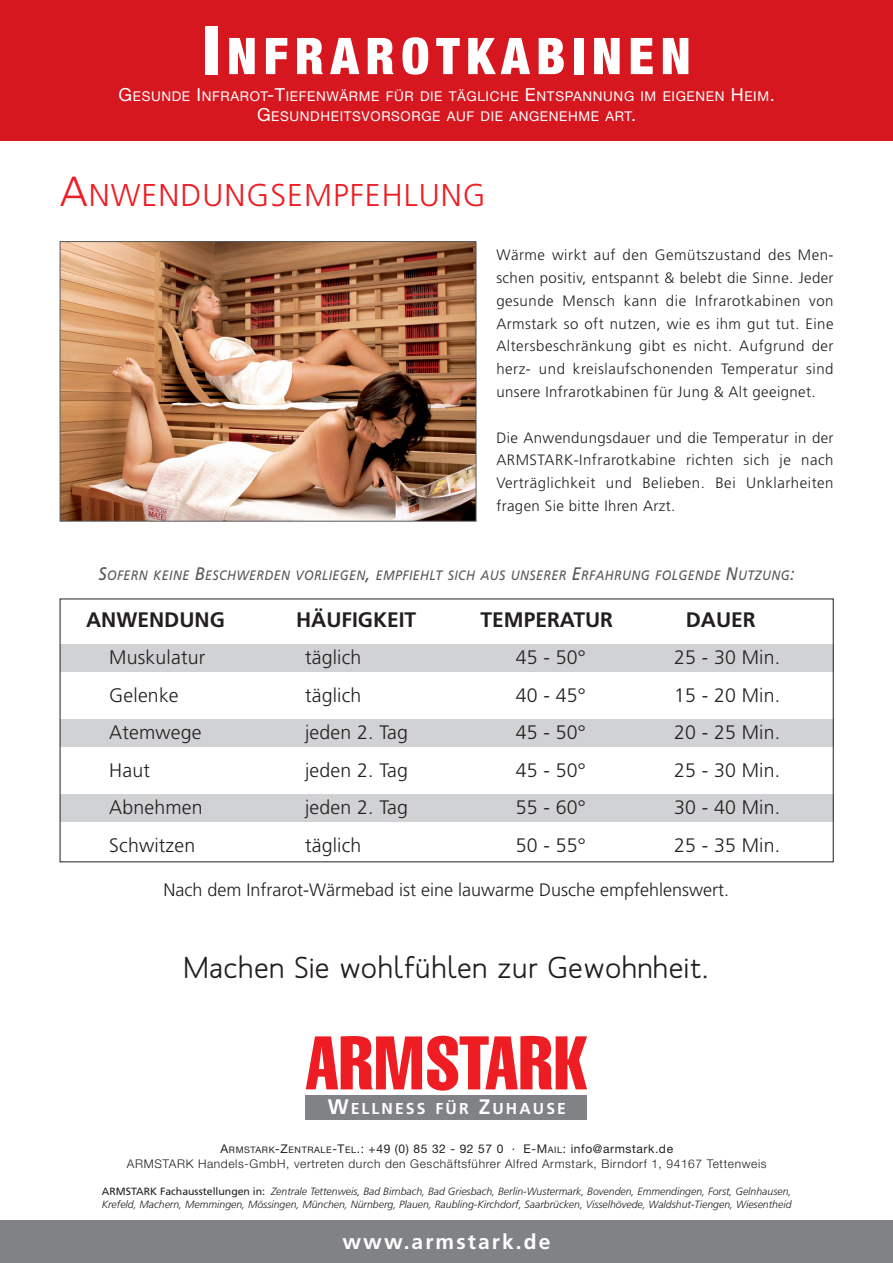
<style>
.page{position:relative;width:893px;height:1263px;background:#fff}
.page>*{position:absolute;margin:0;border:0;box-sizing:border-box;transform-origin:0 0}
.t1{font:900 condensed 50.7px "Helvetica Neue";letter-spacing:.135em;color:#fff}
.t2{font:300 31.5px "Frutiger";letter-spacing:.035em;color:#ee1d23}
.t3{font:500 30px "Mank Sans";letter-spacing:.025em;color:#231f20}
.t4{font:700 21px "Frutiger";color:#231f20}
.t5{font:700 21px "Frutiger";letter-spacing:.1em;color:#fff}
.t6{font:300 19.5px "Frutiger";letter-spacing:.01em;color:#231f20}
.t7{font:300 18px "Frutiger";color:#231f20}
.t8{font:700 15.75px "Frutiger";letter-spacing:.135em;color:#fff}
.t9{font:300 15px/22.8px "Frutiger";letter-spacing:.025em;color:#231f20;text-align:justify}
.t10{font:italic 13.65px "Frutiger";letter-spacing:.035em;color:#57585a;scale:.91 1}
.t11{font:13.5px/19.5px "Helvetica Neue";letter-spacing:.045em;color:#fff;text-align:center}
.t12{font:300 12px "Helvetica Neue";letter-spacing:.05em;color:#231f20}
.t13{font:12px "Helvetica Neue";letter-spacing:.05em;color:#231f20}
.t14{font:italic 300 10.5px/13.5px "Frutiger";color:#231f20}
.s1{font-size:67.5px}
.s2{font-size:18px}
.s3{font-size:42px}
.s4{font-size:18.15px}
.s5{font-size:21px}
.s6{font-size:9px}
.s7{font-weight:400;font-style:normal}
</style>
<div class="page">
<div style="left:60px;top:644px;width:774px;height:28px;background:#d1d2d4"></div>
<div style="left:60px;top:719px;width:774px;height:28px;background:#d1d2d4"></div>
<div style="left:60px;top:794px;width:774px;height:28px;background:#d1d2d4"></div>
<div style="left:0;top:1220px;width:893px;height:43px;background:#808285"></div>
<img style="left:62px;top:243px;width:412px;height:277px">
<div style="left:60px;top:241px;width:416px;height:281px;border:1px solid #57585a"></div>
<svg style="left:306px;top:1035px;width:281px;height:55px"></svg>
<div style="left:305px;top:1095px;width:282px;height:25px;background:#808285"></div>
<div style="left:0;top:0;width:893px;height:140px;background:#d7171f"></div>
<h1 class="t1" style="left:203px;top:27px;width:489px"><span class="s1">I</span>NFRAROTKABINEN</h1>
<p class="t11" style="left:119px;top:87px;width:658px"><span class="s2">G</span>ESUNDE <span class="s2">I</span>NFRAROT<span class="s2">-T</span>IEFENWÄRME FÜR DIE TÄGLICHE <span class="s2">E</span>NTSPANNUNG IM EIGENEN <span class="s2">H</span>EIM<span class="s2">.<br>G</span>ESUNDHEITSVORSORGE AUF DIE ANGENEHME ART<span class="s2">.</span></p>
<h2 class="t2" style="left:60px;top:183px;width:427px"><span class="s3">A</span>NWENDUNGSEMPFEHLUNG</h2>
<p class="t9" style="left:496px;top:245px;width:339px">Wärme wirkt auf den Gemütszustand des Men&shy;schen positiv, entspannt &amp; belebt die Sinne. Jeder gesunde Mensch kann die Infrarotkabinen von Armstark so oft nutzen, wie es ihm gut tut. Eine Altersbeschränkung gibt es nicht. Aufgrund der herz- und kreislaufschonenden Temperatur sind unsere Infrarotkabinen für Jung &amp; Alt geeignet.</p>
<p class="t9" style="left:496px;top:427px;width:339px">Die Anwendungsdauer und die Temperatur in der ARMSTARK-Infrarotkabine richten sich je nach Verträglichkeit und Belieben. Bei Unklarheiten fragen Sie bitte Ihren Arzt.</p>
<p class="t10" style="left:98px;top:569px;width:767px"><span class="s4">S</span>OFERN KEINE <span class="s4">B</span>ESCHWERDEN VORLIEGEN<span class="s4">,</span> EMPFIEHLT SICH AUS UNSERER <span class="s4">E</span>RFAHRUNG FOLGENDE <span class="s4">N</span>UTZUNG<span class="s4">:</span></p>
<h3 class="t4" style="left:86px;top:611px;width:140px">ANWENDUNG</h3>
<h3 class="t4" style="left:296px;top:611px;width:122px">HÄUFIGKEIT</h3>
<h3 class="t4" style="left:481px;top:611px;width:134px">TEMPERATUR</h3>
<h3 class="t4" style="left:686px;top:611px;width:71px">DAUER</h3>
<h3 class="t6" style="left:109px;top:649px;width:98px">Muskulatur</h3>
<h3 class="t6" style="left:305px;top:649px;width:58px">täglich</h3>
<h3 class="t6" style="left:516px;top:650px;width:71px">45 - 50°</h3>
<h3 class="t6" style="left:674px;top:650px;width:108px">25 - 30 Min.</h3>
<h3 class="t6" style="left:109px;top:687px;width:71px">Gelenke</h3>
<h3 class="t6" style="left:305px;top:687px;width:58px">täglich</h3>
<h3 class="t6" style="left:516px;top:687px;width:71px">40 - 45°</h3>
<h3 class="t6" style="left:674px;top:687px;width:108px">15 - 20 Min.</h3>
<h3 class="t6" style="left:109px;top:724px;width:94px">Atemwege</h3>
<h3 class="t6" style="left:305px;top:724px;width:104px">jeden 2. Tag</h3>
<h3 class="t6" style="left:516px;top:725px;width:71px">45 - 50°</h3>
<h3 class="t6" style="left:674px;top:725px;width:108px">20 - 25 Min.</h3>
<h3 class="t6" style="left:109px;top:762px;width:42px">Haut</h3>
<h3 class="t6" style="left:305px;top:762px;width:104px">jeden 2. Tag</h3>
<h3 class="t6" style="left:516px;top:762px;width:71px">45 - 50°</h3>
<h3 class="t6" style="left:674px;top:762px;width:108px">25 - 30 Min.</h3>
<h3 class="t6" style="left:109px;top:799px;width:95px">Abnehmen</h3>
<h3 class="t6" style="left:305px;top:799px;width:104px">jeden 2. Tag</h3>
<h3 class="t6" style="left:516px;top:800px;width:71px">55 - 60°</h3>
<h3 class="t6" style="left:674px;top:800px;width:108px">30 - 40 Min.</h3>
<h3 class="t6" style="left:109px;top:837px;width:88px">Schwitzen</h3>
<h3 class="t6" style="left:305px;top:837px;width:58px">täglich</h3>
<h3 class="t6" style="left:516px;top:837px;width:71px">50 - 55°</h3>
<h3 class="t6" style="left:674px;top:837px;width:108px">25 - 35 Min.</h3>
<p class="t7" style="left:164px;top:882px;width:567px">Nach dem Infrarot-Wärmebad ist eine lauwarme Dusche empfehlenswert.</p>
<h3 class="t3" style="left:184px;top:955px;width:526px">Machen Sie wohlfühlen zur Gewohnheit.</h3>
<p class="t8" style="left:328px;top:1102px;width:240px"><span class="s5">W</span>ELLNESS FÜR <span class="s5">Z</span>UHAUSE</p>
<p class="t13" style="left:221px;top:1142px;width:454px">A<span class="s6">RMSTARK</span>-Z<span class="s6">ENTRALE</span>-T<span class="s6">EL</span>.: +49 (0) 85 32 - 92 57 0 · E-M<span class="s6">AIL</span>: info@armstark.de</p>
<p class="t14" style="left:102px;top:1185px;width:691px"><span class="s7">ARMSTARK Fachausstellungen in:</span> Zentrale Tettenweis, Bad Birnbach, Bad Griesbach, Berlin-Wustermark, Bovenden, Emmendingen, Forst, Gelnhausen,<br>Krefeld, Machern, Memmingen, Mössingen, München, Nürnberg, Plauen, Raubling-Kirchdorf, Saarbrücken, Visselhövede, Waldshut-Tiengen, Wiesentheid</p>
<p class="t12" style="left:127px;top:1160px;width:641px">ARMSTARK Handels-GmbH, vertreten durch den Geschäftsführer Alfred Armstark, Birndorf 1, 94167 Tettenweis</p>
<h3 class="t5" style="left:342px;top:1233px;width:209px">www.armstark.de</h3>
</div>
